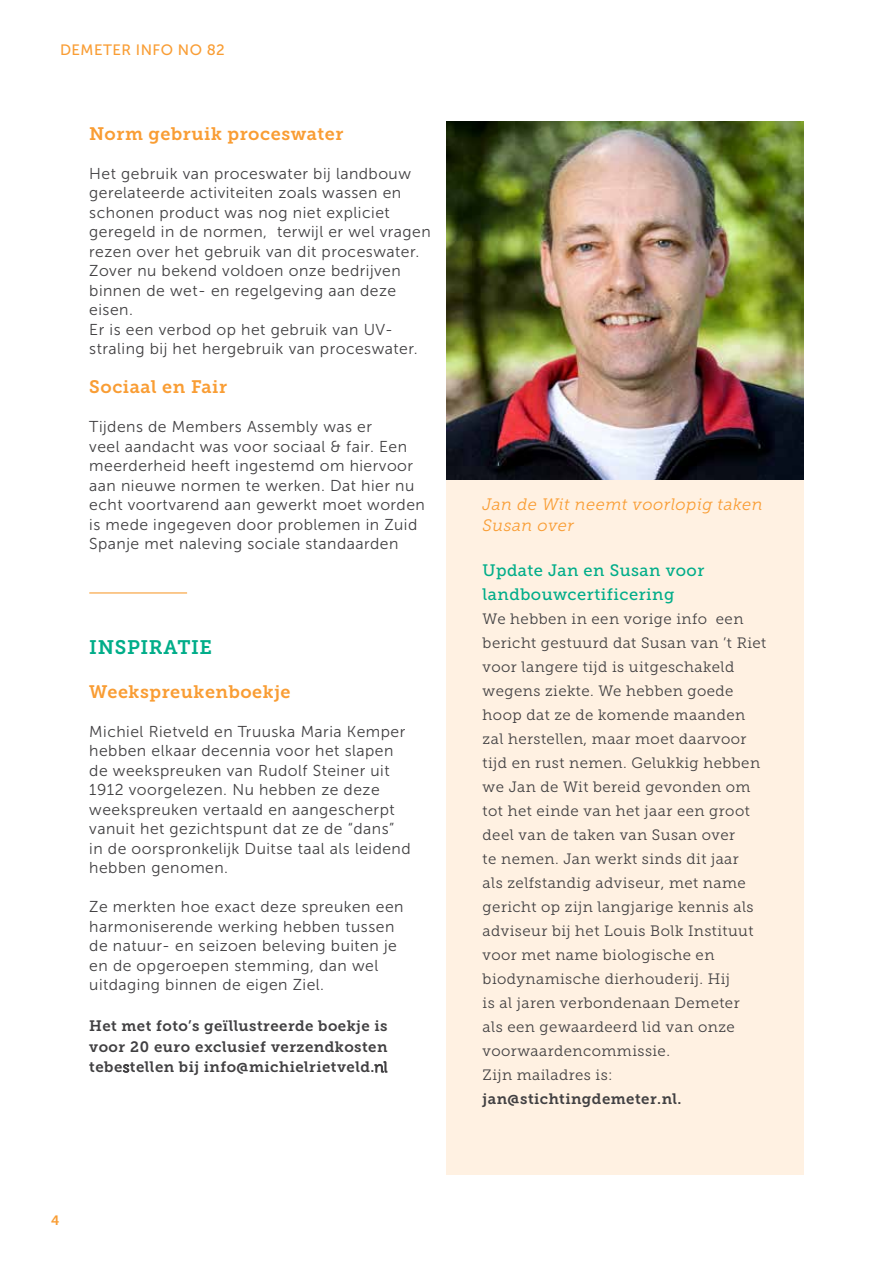
<style>
.page{position:relative;width:893px;height:1263px;background:#fff}
.page>*{position:absolute;margin:0;border:0;box-sizing:border-box;transform-origin:0 0}
.t1{font:19.5px "Museo Slab 700";letter-spacing:.03em;color:#00ad89}
.t2{font:18px "Museo Slab 700";letter-spacing:.03em;color:#f99d34}
.t3{font:16.5px/24px "Museo Slab 500";letter-spacing:.03em;color:#00ad89}
.t4{font:italic 16.5px/21px "Museo Slab 300";letter-spacing:.03em;color:#f99d34}
.t5{font:15.75px/19.5px "Museo Sans 300";letter-spacing:.03em;color:#414042}
.t6{font:15px/24px "Museo Slab 300";letter-spacing:.03em;color:#414042}
.t7{font:15px/20.9px "Museo Slab 700";letter-spacing:.03em;color:#414042;text-align:justify}
.t8{font:15px "Museo Sans 500";letter-spacing:.03em;color:#f99d34}
.t9{font:13.5px "Museo Slab 700";color:#f99d34}
.s1{font-family:"Museo 300"}
</style>
<div class="page">
<div style="left:446px;top:122px;width:358px;height:1052px;background:#fff1e2"></div>
<img style="left:446px;top:122px;width:358px;height:357px">
<hr style="left:89px;top:593px;width:98px;height:1px;background:#f7941e">
<p class="t8" style="left:60px;top:42px;width:166px">DEMETER INFO NO 82</p>
<p class="t2" style="left:89px;top:123px;width:256px">Norm gebruik proceswater</p>
<p class="t5" style="left:89px;top:164px;width:343px">Het gebruik van proceswater bij landbouw gerelateerde activiteiten zoals wassen en schonen product was nog niet expliciet geregeld in de normen, terwijl er wel vragen rezen over het gebruik van dit proceswater.<br>Zover nu bekend voldoen onze bedrijven binnen de wet- en regelgeving aan deze eisen.<br>Er is een verbod op het gebruik van UV&shy;straling bij het hergebruik van proceswater.</p>
<p class="t2" style="left:89px;top:377px;width:139px">Sociaal en Fair</p>
<p class="t5" style="left:89px;top:417px;width:337px">Tijdens de Members Assembly was er<br>veel aandacht was voor sociaal &amp; fair. Een meerderheid heeft ingestemd om hiervoor aan nieuwe normen te werken. Dat hier nu echt voortvarend aan gewerkt moet worden is mede ingegeven door problemen in Zuid Spanje met naleving sociale standaarden</p>
<p class="t1" style="left:89px;top:636px;width:124px">INSPIRATIE</p>
<p class="t2" style="left:89px;top:681px;width:203px">Weekspreukenboekje</p>
<p class="t5" style="left:89px;top:721px;width:323px">Michiel Rietveld en Truuska Maria Kemper hebben elkaar decennia voor het slapen de weekspreuken van Rudolf Steiner uit 1912 voorgelezen. Nu hebben ze deze weekspreuken vertaald en aangescherpt vanuit het gezichtspunt dat ze de “dans” in de oorspronkelijk Duitse taal als leidend hebben genomen.</p>
<p class="t5" style="left:89px;top:897px;width:316px">Ze merkten hoe exact deze spreuken een harmoniserende werking hebben tussen de natuur- en seizoen beleving buiten je en de opgeroepen stemming, dan wel uitdaging binnen de eigen Ziel.</p>
<p class="t7" style="left:89px;top:1015px;width:300px">Het met foto’s geïllustreerde boekje is voor 20 euro exclusief verzendkosten tebe<span class="s1">s</span>tellen bij info@michielrietveld.<span class="s1">nl</span></p>
<p class="t9" style="left:51px;top:1212px;width:10px">4</p>
<p class="t4" style="left:483px;top:494px;width:282px">Jan de Wit neemt voorlopig taken<br>Susan over</p>
<p class="t3" style="left:483px;top:558px;width:223px">Update Jan en Susan voor landbouwcertificering</p>
<p class="t6" style="left:483px;top:607px;width:285px">We hebben in een vorige info een bericht gestuurd dat Susan van ’t Riet voor langere tijd is uitgeschakeld wegens ziekte. We hebben goede hoop dat ze de komende maanden zal herstellen, maar moet daarvoor tijd en rust nemen. Gelukkig hebben we Jan de Wit bereid gevonden om tot het einde van het jaar een groot deel van de taken van Susan over<br>te nemen. Jan werkt sinds dit jaar<br>als zelfstandig adviseur, met name gericht op zijn langjarige kennis als adviseur bij het Louis Bolk Instituut voor met name biologische en biodynamische dierhouderij. Hij<br>is al jaren verbondenaan Demeter<br>als een gewaardeerd lid van onze voorwaardencommissie.<br>Zijn mailadres is:</p>
<p class="t7" style="left:483px;top:1088px;width:200px">jan@stichtingdemeter.nl.</p>
</div>
